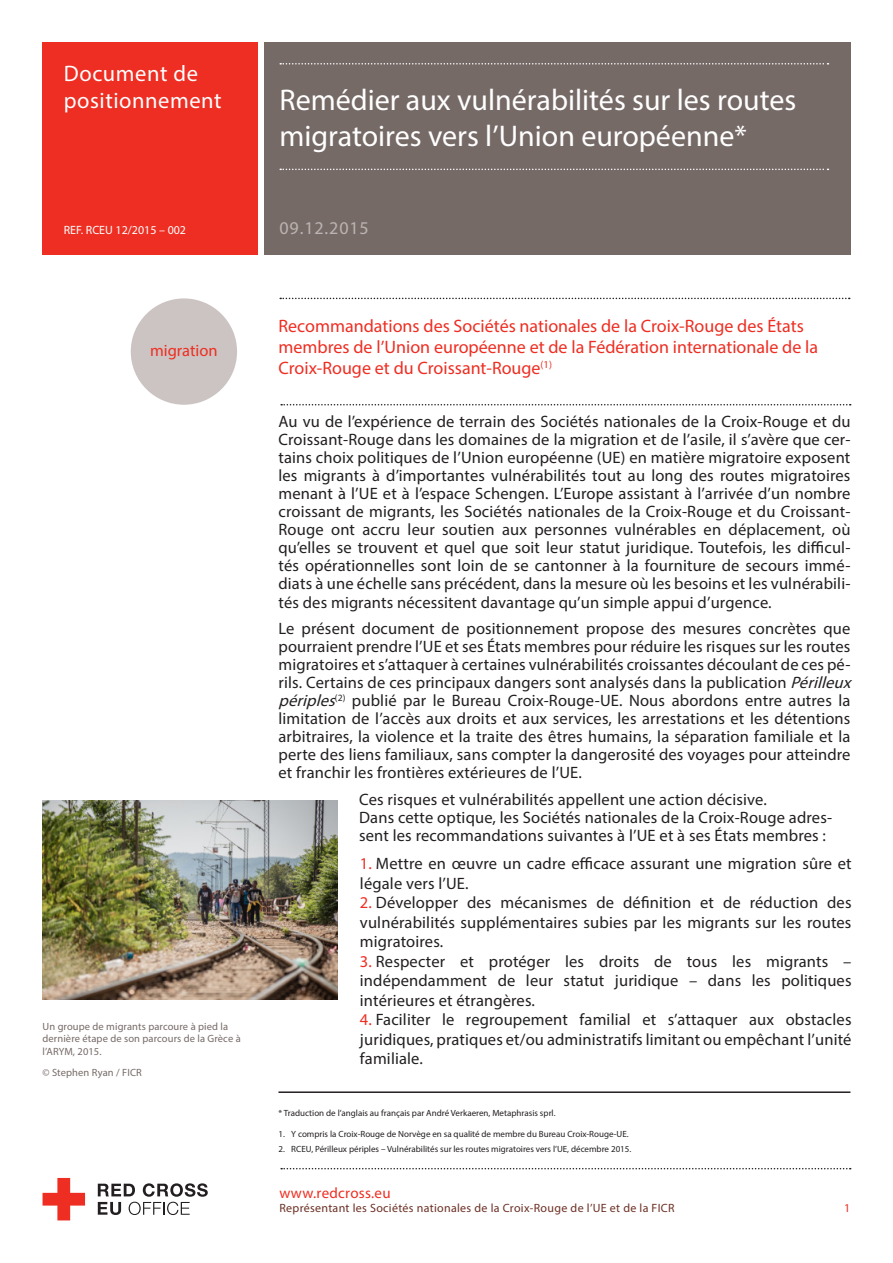
<style>
.page{position:relative;width:893px;height:1263px;background:#fff}
.page>*{position:absolute;margin:0;border:0;box-sizing:border-box;transform-origin:0 0}
.t1{font:30px/36px "Myriad Pro";color:#fff}
.t2{font:22.5px/27px "Myriad Pro";letter-spacing:.025em;color:#fff}
.t3{font:18px/21px "Myriad Pro";color:#ee2e22}
.t4{font:18px "Myriad Pro";letter-spacing:.05em;color:#bcb4b1}
.t5{font:16.5px/18px "Myriad Pro";letter-spacing:.01em;color:#231f20;text-align:justify}
.t6{font:16.5px "Myriad Pro";color:#ee2e22}
.t7{font:15px "Myriad Pro";letter-spacing:.02em;color:#ee2e22}
.t8{font:12px "Myriad Pro";letter-spacing:.025em;color:#6c3025}
.t9{font:12px "Myriad Pro";color:#fff}
.t10{font:12px "Myriad Pro";color:#ee2e22}
.t11{font:10.5px/12.6px "Myriad Pro";letter-spacing:.01em;color:#766a67}
.t12{font:9px "Myriad Pro";color:#231f20}
.s1{font-style:italic}
.s2{color:#ee2e22}
</style>
<div class="page">
<svg style="left:281px;top:1168px;width:570px;height:1px"></svg>
<div style="left:43px;top:43px;width:215px;height:212px;background:#ee2e22"></div>
<svg style="left:43px;top:1178px;width:42px;height:42px"></svg>
<svg style="left:98px;top:1183px;width:110px;height:32px"></svg>
<div style="left:264px;top:43px;width:586px;height:212px;background:#766a67"></div>
<svg style="left:280px;top:63px;width:548px;height:2px"></svg>
<svg style="left:280px;top:169px;width:548px;height:1px"></svg>
<svg style="left:280px;top:298px;width:570px;height:1px"></svg>
<svg style="left:281px;top:404px;width:570px;height:1px"></svg>
<div style="left:131px;top:298px;width:106px;height:107px;background:#cbc4c2;border-radius:50%"></div>
<hr style="left:278px;top:1091px;width:572px;height:2px;background:#231f20">
<img style="left:43px;top:801px;width:295px;height:198px">
<h2 class="t2" style="left:64px;top:59px;width:159px">Document de positionnement</h2>
<p class="t9" style="left:64px;top:222px;width:124px">REF. RCEU 12/2015 – 002</p>
<p class="t6" style="left:150px;top:340px;width:69px">migration</p>
<p class="t11" style="left:43px;top:1019px;width:200px">Un groupe de migrants parcoure à pied la dernière étape de son parcours de la Grèce à l’ARYM, 2015.</p>
<p class="t11" style="left:43px;top:1066px;width:101px">© Stephen Ryan / FICR</p>
<h1 class="t1" style="left:279px;top:82px;width:518px">Remédier aux vulnérabilités sur les routes migratoires vers l’Union européenne*</h1>
<p class="t4" style="left:279px;top:217px;width:91px">09.12.2015</p>
<p class="t3" style="left:278px;top:316px;width:541px">Recommandations des Sociétés nationales de la Croix-Rouge des États membres de l’Union européenne et de la Fédération internationale de la<br>Croix-Rouge et du Croissant-Rouge<sup>(1)</sup></p>
<p class="t5" style="left:278px;top:413px;width:574px">Au vu de l’expérience de terrain des Sociétés nationales de la Croix-Rouge et du Croissant-Rouge dans les domaines de la migration et de l’asile, il s’avère que cer&shy;tains choix politiques de l’Union européenne (UE) en matière migratoire exposent les migrants à d’importantes vulnérabilités tout au long des routes migratoires menant à l’UE et à l’espace Schengen. L’Europe assistant à l’arrivée d’un nombre croissant de migrants, les Sociétés nationales de la Croix-Rouge et du Croissant-Rouge ont accru leur soutien aux personnes vulnérables en déplacement, où qu’elles se trouvent et quel que soit leur statut juridique. Toutefois, les difficul&shy;tés opérationnelles sont loin de se cantonner à la fourniture de secours immé&shy;diats à une échelle sans précédent, dans la mesure où les besoins et les vulnérabili&shy;tés des migrants nécessitent davantage qu’un simple appui d’urgence.</p>
<p class="t5" style="left:278px;top:619px;width:579px;text-align:left">Le présent document de positionnement propose des mesures concrètes que pourraient prendre l’UE et ses États membres pour réduire les risques sur les routes migratoires et s’attaquer à certaines vulnérabilités croissantes découlant de ces pé&shy;rils. Certains de ces principaux dangers sont analysés dans la publication <span class="s1">Périlleux périples</span><sup>(2)</sup> publié par le Bureau Croix-Rouge-UE. Nous abordons entre autres la limitation de l’accès aux droits et aux services, les arrestations et les détentions arbitraires, la violence et la traite des êtres humains, la séparation familiale et la perte des liens familiaux, sans compter la dangerosité des voyages pour atteindre et franchir les frontières extérieures de l’UE.</p>
<p class="t5" style="left:359px;top:790px;width:474px;text-align:left">Ces risques et vulnérabilités appellent une action décisive.<br>Dans cette optique, les Sociétés nationales de la Croix-Rouge adres&shy;sent les recommandations suivantes à l’UE et à ses États membres :</p>
<p class="t5" style="left:360px;top:854px;width:493px;line-height:19.5px"><span class="s2">1.</span> Mettre en œuvre un cadre efficace assurant une migration sûre et légale vers l’UE.</p>
<p class="t5" style="left:360px;top:893px;width:493px;line-height:19.5px"><span class="s2">2.</span> Développer des mécanismes de définition et de réduction des vulnérabilités supplémentaires subies par les migrants sur les routes migratoires.</p>
<p class="t5" style="left:360px;top:951px;width:493px;line-height:19.5px"><span class="s2">3.</span> Respecter et protéger les droits de tous les migrants – indépendamment de leur statut juridique – dans les politiques intérieures et étrangères.</p>
<p class="t5" style="left:360px;top:1010px;width:493px;line-height:19.5px"><span class="s2">4.</span> Faciliter le regroupement familial et s’attaquer aux obstacles juridiques, pratiques et/ou administratifs limitant ou empêchant l’unité familiale.</p>
<p class="t12" style="left:278px;top:1107px;width:279px">* Traduction de l’anglais au français par André Verkaeren, Metaphrasis sprl.</p>
<p class="t12" style="left:278px;top:1129px;width:352px">1. Y compris la Croix-Rouge de Norvège en sa qualité de membre du Bureau Croix-Rouge-UE.</p>
<p class="t12" style="left:278px;top:1144px;width:354px">2. RCEU, Périlleux périples – Vulnérabilités sur les routes migratoires vers l’UE, décembre 2015.</p>
<p class="t7" style="left:279px;top:1183px;width:113px">www.redcross.eu</p>
<p class="t8" style="left:279px;top:1201px;width:397px">Représentant les Sociétés nationales de la Croix-Rouge de l’UE et de la FICR</p>
<p class="t10" style="left:844px;top:1200px;width:8px">1</p>
</div>
